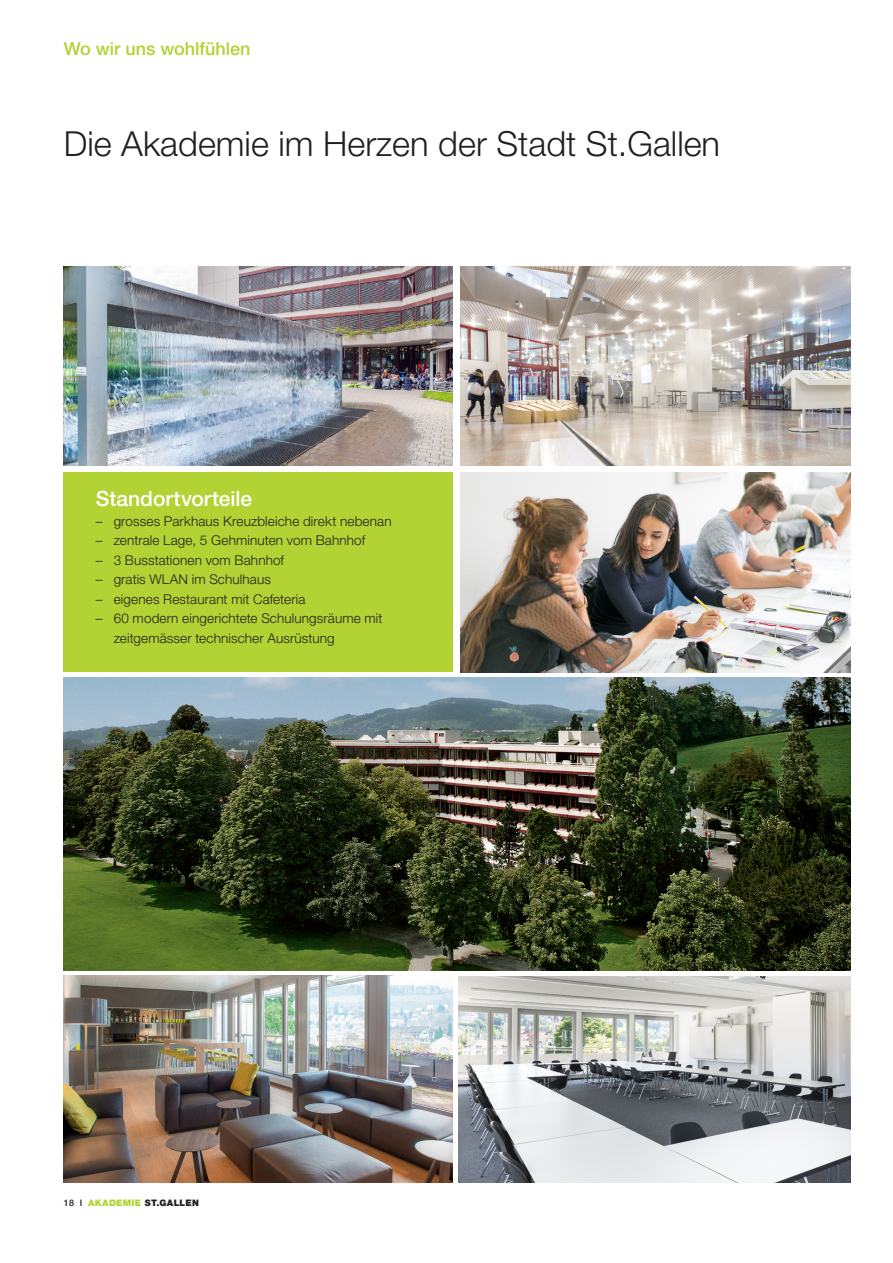
<style>
.page{position:relative;width:893px;height:1263px;background:#fff}
.page>*{position:absolute;margin:0;border:0;box-sizing:border-box;transform-origin:0 0}
.Titel_schwarz_links{font:300 34.5px "Helvetica Neue LT Pro";color:#231f20}
.Fliesstext{font:500 21px "Helvetica Neue LT Pro";color:#fff}
.Rubrik-Titel_11{font:500 18px "Helvetica Neue LT Pro";color:#b3d234}
.Fliesstext-2{font:300 13.5px/19.5px "Helvetica Neue LT Pro";letter-spacing:.01em;color:#231f20}
.t1{font:900 9px "Helvetica Neue LT Pro";letter-spacing:.03em;color:#231f20}
.s1{font-weight:500}
.s2{color:#b3d234}
</style>
<div class="page">
<img style="left:64px;top:266px;width:389px;height:200px">
<img style="left:460px;top:472px;width:390px;height:200px">
<img style="left:64px;top:975px;width:389px;height:207px">
<img style="left:64px;top:677px;width:786px;height:294px">
<div style="left:64px;top:472px;width:389px;height:200px;background:#b3d234"></div>
<img style="left:458px;top:976px;width:392px;height:206px">
<img style="left:460px;top:266px;width:390px;height:200px">
<p class="Rubrik-Titel_11" style="left:64px;top:38px;width:188px">Wo wir uns wohlfühlen</p>
<p class="Titel_schwarz_links" style="left:64px;top:123px;width:658px">Die Akademie im Herzen der Stadt St.Gallen</p>
<p class="Fliesstext" style="left:96px;top:486px;width:158px">Standortvorteile</p>
<p class="Fliesstext-2" style="left:96px;top:511px;width:297px">– grosses Parkhaus Kreuzbleiche direkt nebenan</p>
<p class="Fliesstext-2" style="left:96px;top:530px;width:271px">– zentrale Lage, 5 Gehminuten vom Bahnhof</p>
<p class="Fliesstext-2" style="left:96px;top:550px;width:190px">– 3 Busstationen vom Bahnhof</p>
<p class="Fliesstext-2" style="left:96px;top:569px;width:177px">– gratis WLAN im Schulhaus</p>
<p class="Fliesstext-2" style="left:96px;top:589px;width:211px">– eigenes Restaurant mit Cafeteria</p>
<p class="Fliesstext-2" style="left:114px;top:608px;width:270px;text-indent:-18px">– 60 modern eingerichtete Schulungsräume mit zeitgemässer technischer Ausrüstung</p>
<p class="t1" style="left:64px;top:1197px;width:137px"><span class="s1">18 I</span> <span class="s2">AKADEMIE</span> ST.GALLEN</p>
</div>
